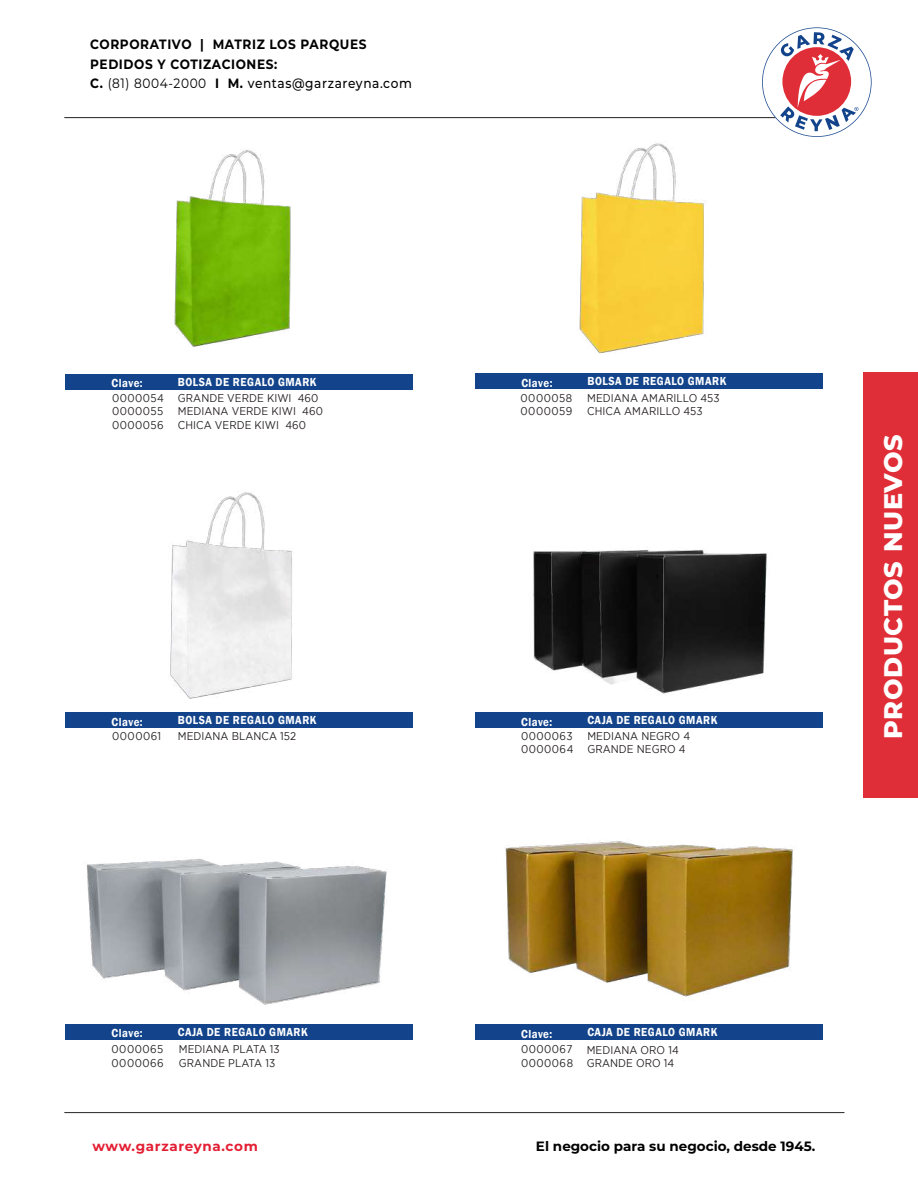
<style>
.page{position:relative;width:918px;height:1188px;background:#fff}
.page>*{position:absolute;margin:0;border:0;box-sizing:border-box;transform-origin:0 0}
.t1{font:800 25.5px "Montserrat";letter-spacing:.025em;color:#fff}
.t2{font:700 13.5px/19.8px "Montserrat";letter-spacing:.04em;color:#000;scale:.9 1}
.t3{font:700 13.5px "Montserrat";color:#000}
.t4{font:700 13.5px "Montserrat";letter-spacing:.05em;color:#e41e33}
.t5{font:600 12px "Franklin Gothic";letter-spacing:.045em;color:#fff;scale:.9 1}
.t6{font:11.25px/13.5px "Gotham";letter-spacing:.005em;color:#241f20;scale:.9 1}
.t7{font:11.25px/13.5px "Gotham";letter-spacing:.045em;color:#231f20;scale:.9 1}
.s1{font-weight:400}
.s2{font-weight:500}
</style>
<div class="page">
<div style="left:863px;top:373px;width:55px;height:425px;background:#e02e38"></div>
<hr style="left:64px;top:1112px;width:780px;height:1px;background:#3e3939">
<hr style="left:64px;top:117px;width:780px;height:1px;background:#3e3939">
<svg style="left:762px;top:27px;width:110px;height:110px"></svg>
<div style="left:66px;top:374px;width:347px;height:16px;background:#13448b"></div>
<div style="left:475px;top:374px;width:348px;height:15px;background:#13448b"></div>
<div style="left:66px;top:713px;width:347px;height:15px;background:#13448b"></div>
<img style="left:174px;top:149px;width:117px;height:198px">
<img style="left:579px;top:143px;width:125px;height:211px">
<img style="left:170px;top:492px;width:122px;height:207px">
<div style="left:475px;top:713px;width:348px;height:15px;background:#13448b"></div>
<div style="left:475px;top:1025px;width:348px;height:15px;background:#13448b"></div>
<div style="left:66px;top:1024px;width:347px;height:15px;background:#13448b"></div>
<img style="left:518px;top:549px;width:262px;height:164px">
<img style="left:86px;top:859px;width:302px;height:146px">
<img style="left:497px;top:841px;width:304px;height:184px">
<p class="t2" style="left:90px;top:33px;width:359px">CORPORATIVO | MATRIZ LOS PARQUES<br>PEDIDOS Y COTIZACIONES:<br>C. <span class="s1">(81) 8004-2000</span> I M. <span class="s2">ventas@garzareyna.com</span></p>
<p class="t5" style="left:112px;top:376px;width:36px">Clave:</p>
<p class="t5" style="left:178px;top:375px;width:156px">BOLSA DE REGALO GMARK</p>
<p class="t5" style="left:521px;top:375px;width:36px">Clave:</p>
<p class="t5" style="left:588px;top:374px;width:156px">BOLSA DE REGALO GMARK</p>
<p class="t7" style="left:112px;top:391px;width:59px;text-align:justify">0000054<br>0000055<br>0000056</p>
<p class="t6" style="left:178px;top:391px;width:163px">GRANDE VERDE KIWI 460<br>MEDIANA VERDE KIWI 460<br>CHICA VERDE KIWI 460</p>
<p class="t7" style="left:521px;top:391px;width:59px">0000058<br>0000059</p>
<p class="t6" style="left:587px;top:391px;width:149px">MEDIANA AMARILLO 453<br>CHICA AMARILLO 453</p>
<p class="t5" style="left:112px;top:715px;width:36px">Clave:</p>
<p class="t5" style="left:178px;top:713px;width:156px">BOLSA DE REGALO GMARK</p>
<p class="t7" style="left:112px;top:729px;width:56px">0000061</p>
<p class="t6" style="left:178px;top:729px;width:133px">MEDIANA BLANCA 152</p>
<p class="t5" style="left:521px;top:714px;width:36px">Clave:</p>
<p class="t5" style="left:587px;top:713px;width:146px">CAJA DE REGALO GMARK</p>
<p class="t7" style="left:521px;top:729px;width:60px">0000063<br>0000064</p>
<p class="t6" style="left:587px;top:729px;width:116px">MEDIANA NEGRO 4<br>GRANDE NEGRO 4</p>
<h1 class="t1" style="left:874px;top:739px;width:306px;rotate:-90deg">PRODUCTOS NUEVOS</h1>
<p class="t5" style="left:112px;top:1026px;width:36px">Clave:</p>
<p class="t5" style="left:178px;top:1024px;width:146px">CAJA DE REGALO GMARK</p>
<p class="t7" style="left:112px;top:1042px;width:59px">0000065<br>0000066</p>
<p class="t6" style="left:179px;top:1042px;width:114px">MEDIANA PLATA 13<br>GRANDE PLATA 13</p>
<p class="t5" style="left:521px;top:1026px;width:36px">Clave:</p>
<p class="t5" style="left:587px;top:1025px;width:146px">CAJA DE REGALO GMARK</p>
<p class="t7" style="left:521px;top:1042px;width:59px">0000067<br>0000068</p>
<p class="t6" style="left:587px;top:1043px;width:104px">MEDIANA ORO 14<br>GRANDE ORO 14</p>
<p class="t4" style="left:92px;top:1136px;width:167px">www.garzareyna.com</p>
<p class="t3" style="left:536px;top:1136px;width:281px">El negocio para su negocio, desde 1945.</p>
</div>
